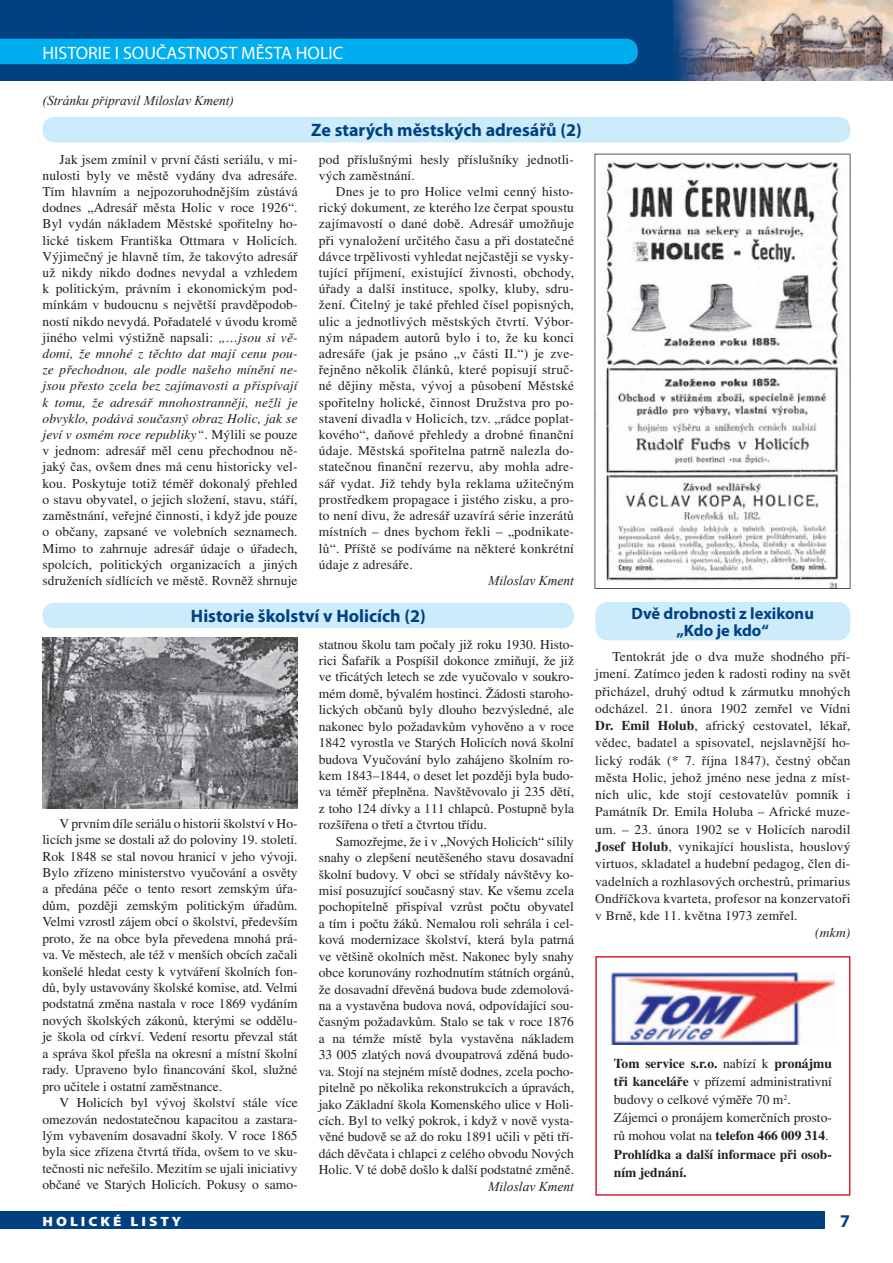
<style>
.page{position:relative;width:893px;height:1263px;background:#fff}
.page>*{position:absolute;margin:0;border:0;box-sizing:border-box;transform-origin:0 0}
.t1{font:700 18px "Myriad Pro";color:#014081}
.t2{font:18px "Myriad Pro";color:#fff}
.t3{font:700 16.5px/16.5px "Myriad Pro";color:#014081;text-align:center}
.t4{font:13.5px/16.5px "Times CE";color:#231f20;text-align:justify}
.t5{font:italic 13.5px "Times New Roman";color:#231f20}
.t6{font:900 13.5px "Myriad Pro";letter-spacing:.2em;color:#fff;scale:1.11 1}
.t7{font:italic 13.5px "Times CE";color:#231f20}
.s1{font-style:italic}
.s2{font-weight:700}
</style>
<div class="page">
<div style="left:0;top:0;width:893px;height:81px;background:#014081"></div>
<div style="left:0;top:39px;width:638px;height:25px;background:#00aeef"></div>
<div style="left:0;top:1212px;width:825px;height:17px;background:#014081"></div>
<div style="left:595px;top:602px;width:255px;height:38px;background:#ccecfb;border-radius:13px"></div>
<div style="left:43px;top:117px;width:807px;height:25px;background:#ccecfb;border-radius:12px"></div>
<div style="left:43px;top:603px;width:531px;height:25px;background:#ccecfb;border-radius:12px"></div>
<svg style="left:595px;top:154px;width:255px;height:435px"></svg>
<img style="left:43px;top:638px;width:255px;height:171px">
<svg style="left:595px;top:956px;width:255px;height:240px"></svg>
<img style="left:612px;top:972px;width:222px;height:72px">
<img style="left:673px;top:0;width:220px;height:81px">
<h1 class="t2" style="left:43px;top:42px;width:302px">HISTORIE I SOUČASTNOST MĚSTA HOLIC</h1>
<p class="t5" style="left:43px;top:91px;width:193px">(Stránku připravil Miloslav Kment)</p>
<h1 class="t1" style="left:311px;top:119px;width:272px">Ze starých městských adresářů (2)</h1>
<p class="t4" style="left:43px;top:151px;width:257px;text-indent:17px">Jak jsem zmínil v první části seriálu, v mi&shy;nulosti byly ve městě vydány dva adresáře.<br>Tím hlavním a nejpozoruhodnějším zůstává dodnes „Adresář města Holic v roce 1926“.<br>Byl vydán nákladem Městské spořitelny ho&shy;lické tiskem Františka Ottmara v Holicích.<br>Výjimečný je hlavně tím, že takovýto adresář už nikdy nikdo dodnes nevydal a vzhledem k politickým, právním i ekonomickým pod&shy;mínkám v budoucnu s největší pravděpodob&shy;ností nikdo nevydá. Pořadatelé v úvodu kromě jiného velmi výstižně napsali: <span class="s1">„…jsou si vě&shy;domi, že mnohé z těchto dat mají cenu pou&shy;ze přechodnou, ale podle našeho mínění ne&shy;jsou přesto zcela bez zajímavosti a přispívají k tomu, že adresář mnohostranněji, nežli je obvyklo, podává současný obraz Holic, jak se jeví v osmém roce republiky“</span>. Mýlili se pouze v jednom: adresář měl cenu přechodnou ně&shy;jaký čas, ovšem dnes má cenu historicky vel&shy;kou. Poskytuje totiž téměř dokonalý přehled o stavu obyvatel, o jejich složení, stavu, stáří, zaměstnání, veřejné činnosti, i když jde pouze o občany, zapsané ve volebních seznamech.<br>Mimo to zahrnuje adresář údaje o úřadech, spolcích, politických organizacích a jiných sdruženích sídlících ve městě. Rovněž shrnuje</p>
<p class="t4" style="left:319px;top:151px;width:257px">pod příslušnými hesly příslušníky jednotli&shy;vých zaměstnání.</p>
<p class="t4" style="left:319px;top:183px;width:257px;text-indent:17px">Dnes je to pro Holice velmi cenný histo&shy;rický dokument, ze kterého lze čerpat spoustu zajímavostí o dané době. Adresář umožňuje při vynaložení určitého času a při dostatečné dávce trpělivosti vyhledat nejčastěji se vysky&shy;tující příjmení, existující živnosti, obchody, úřady a další instituce, spolky, kluby, sdru&shy;žení. Čitelný je také přehled čísel popisných, ulic a jednotlivých městských čtvrtí. Výbor&shy;ným nápadem autorů bylo i to, že ku konci adresáře (jak je psáno „v části II.“) je zve&shy;řejněno několik článků, které popisují struč&shy;né dějiny města, vývoj a působení Městské spořitelny holické, činnost Družstva pro po&shy;stavení divadla v Holicích, tzv. „rádce poplat&shy;kového“, daňové přehledy a drobné finanční údaje. Městská spořitelna patrně nalezla do&shy;statečnou finanční rezervu, aby mohla adre&shy;sář vydat. Již tehdy byla reklama užitečným prostředkem propagace i jistého zisku, a pro&shy;to není divu, že adresář uzavírá série inzerátů místních – dnes bychom řekli – „podnikate&shy;lů“. Příště se podíváme na některé konkrétní údaje z adresáře.</p>
<p class="t5" style="left:488px;top:571px;width:87px">Miloslav Kment</p>
<h1 class="t1" style="left:191px;top:604px;width:236px">Historie školství v Holicích (2)</h1>
<p class="t4" style="left:43px;top:815px;width:257px;text-indent:17px">V prvním díle seriálu o historii školství v Ho&shy;licích jsme se dostali až do poloviny 19. století.<br>Rok 1848 se stal novou hranicí v jeho vývoji.<br>Bylo zřízeno ministerstvo vyučování a osvěty a předána péče o tento resort zemským úřa&shy;dům, později zemským politickým úřadům.<br>Velmi vzrostl zájem obcí o školství, především proto, že na obce byla převedena mnohá prá&shy;va. Ve městech, ale též v menších obcích začali konšelé hledat cesty k vytváření školních fon&shy;dů, byly ustavovány školské komise, atd. Velmi podstatná změna nastala v roce 1869 vydáním nových školských zákonů, kterými se oddělu&shy;je škola od církví. Vedení resortu převzal stát a správa škol přešla na okresní a místní školní rady. Upraveno bylo financování škol, služné pro učitele i ostatní zaměstnance.</p>
<p class="t4" style="left:43px;top:1094px;width:257px;text-indent:17px">V Holicích byl vývoj školství stále více omezován nedostatečnou kapacitou a zastara&shy;lým vybavením dosavadní školy. V roce 1865 byla sice zřízena čtvrtá třída, ovšem to ve sku&shy;tečnosti nic neřešilo. Mezitím se ujali iniciativy občané ve Starých Holicích. Pokusy o samo-</p>
<p class="t4" style="left:319px;top:635px;width:257px">statnou školu tam počaly již roku 1930. Histo&shy;rici Šafařík a Pospíšil dokonce zmiňují, že již ve třicátých letech se zde vyučovalo v soukro&shy;mém domě, bývalém hostinci. Žádosti staroho&shy;lických občanů byly dlouho bezvýsledné, ale nakonec bylo požadavkům vyhověno a v roce 1842 vyrostla ve Starých Holicích nová školní budova Vyučování bylo zahájeno školním ro&shy;kem 1843–1844, o deset let později byla budo&shy;va téměř přeplněna. Navštěvovalo ji 235 dětí, z toho 124 dívky a 111 chlapců. Postupně byla rozšířena o třetí a čtvrtou třídu.</p>
<p class="t4" style="left:319px;top:833px;width:257px;text-indent:17px">Samozřejme, že i v „Nových Holicích“ sílily snahy o zlepšení neutěšeného stavu dosavadní školní budovy. V obci se střídaly návštěvy ko&shy;misí posuzující současný stav. Ke všemu zcela pochopitelně přispíval vzrůst počtu obyvatel a tím i počtu žáků. Nemalou roli sehrála i cel&shy;ková modernizace školství, která byla patrná ve většině okolních měst. Nakonec byly snahy obce korunovány rozhodnutím státních orgánů, že dosavadní dřevěná budova bude zdemolová&shy;na a vystavěna budova nová, odpovídající sou&shy;časným požadavkům. Stalo se tak v roce 1876 a na témže místě byla vystavěna nákladem 33 005 zlatých nová dvoupatrová zděná budo&shy;va. Stojí na stejném místě dodnes, zcela pocho&shy;pitelně po několika rekonstrukcích a úpravách, jako Základní škola Komenského ulice v Holi&shy;cích. Byl to velký pokrok, i když v nově vysta&shy;věné budově se až do roku 1891 učili v pěti tří&shy;dách děvčata i chlapci z celého obvodu Nových Holic. V té době došlo k další podstatné změně.</p>
<p class="t5" style="left:488px;top:1177px;width:87px">Miloslav Kment</p>
<p class="t3" style="left:631px;top:605px;width:184px">Dvě drobnosti z lexikonu „Kdo je kdo“</p>
<p class="t4" style="left:595px;top:648px;width:257px;line-height:17.2px;text-indent:17px">Tentokrát jde o dva muže shodného pří&shy;jmení. Zatímco jeden k radosti rodiny na svět přicházel, druhý odtud k zármutku mnohých odcházel. 21. února 1902 zemřel ve Vídni <span class="s2">Dr. Emil Holub</span>, africký cestovatel, lékař, vědec, badatel a spisovatel, nejslavnější ho&shy;lický rodák (* 7. října 1847), čestný občan města Holic, jehož jméno nese jedna z míst&shy;ních ulic, kde stojí cestovatelův pomník i Památník Dr. Emila Holuba – Africké muze&shy;um. – 23. února 1902 se v Holicích narodil <span class="s2">Josef Holub</span>, vynikající houslista, houslový virtuos, skladatel a hudební pedagog, člen di&shy;vadelních a rozhlasových orchestrů, primarius Ondříčkova kvarteta, profesor na konzervatoři v Brně, kde 11. května 1973 zemřel.</p>
<p class="t7" style="left:815px;top:925px;width:37px">(mkm)</p>
<p class="t4" style="left:614px;top:1054px;width:220px;line-height:18.1px;text-align:left"><span class="s2">Tom service s.r.o.</span> nabízí k <span class="s2">pronájmu tři kanceláře</span> v přízemí administrativní budovy o celkové výměře 70 m<sup>2</sup>.<br>Zájemci o pronájem komerčních prosto&shy;rů mohou volat na <span class="s2">telefon 466 009 314</span>.<br><span class="s2">Prohlídka a další informace při osob&shy;ním jednání.</span></p>
<p class="t6" style="left:43px;top:1212px;width:127px">HOLICKÉ LISTY</p>
<h1 class="t1" style="left:840px;top:1209px;width:11px">7</h1>
</div>
